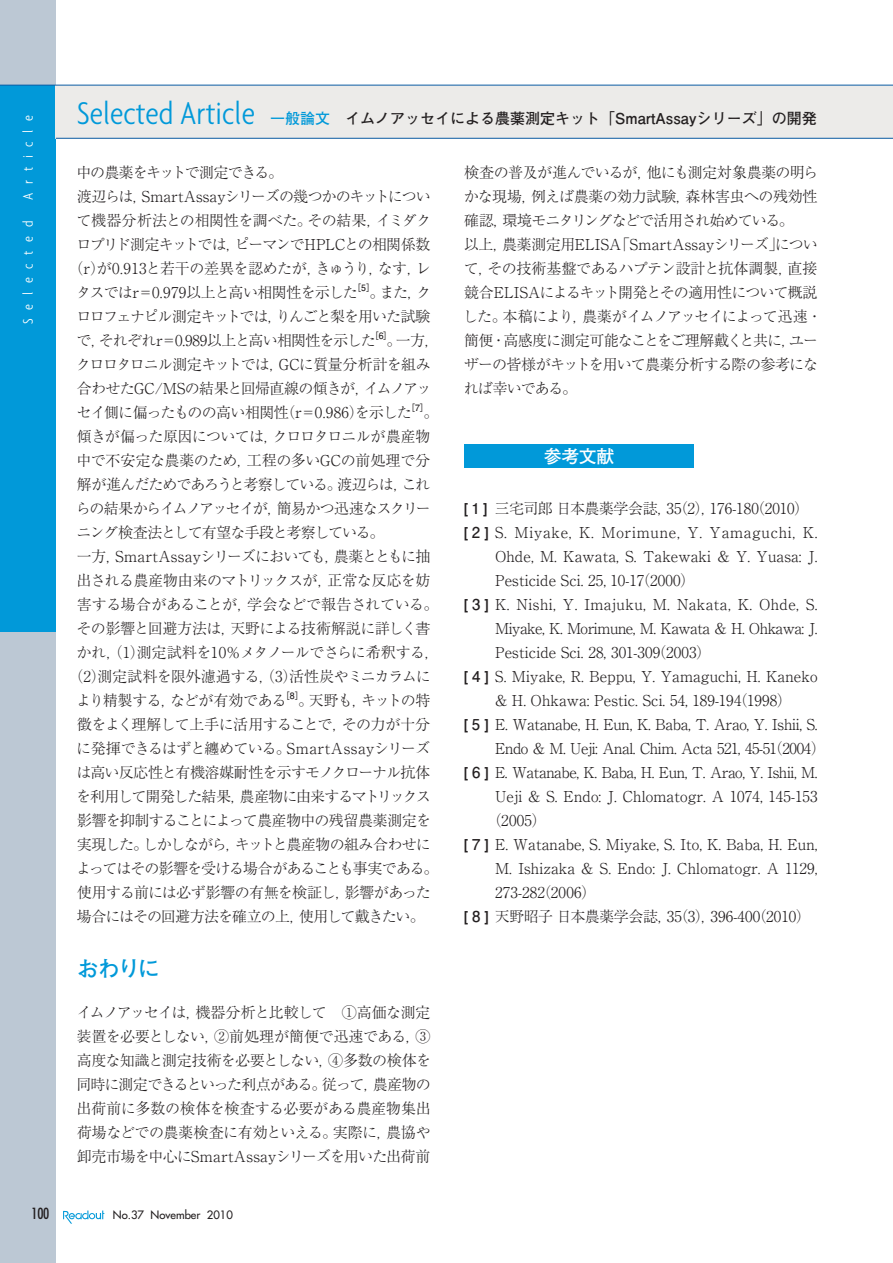
<style>
.page{position:relative;width:893px;height:1263px;background:#fff}
.page>*{position:absolute;margin:0;border:0;box-sizing:border-box;transform-origin:0 0}
.t1{font:300 condensed 33.9px "Agenda";color:#0199d9}
.t2{font:22.5px "Futo Go B101 Pro Bold 90 pv RKSJ H";color:#0199d9}
.t3{font:18px "Futo Go B101 Pro Bold 90 pv RKSJ H";color:#fff}
.t4{font:15px/24px "Ryumin Pro Light 90 pv RKSJ H";letter-spacing:-.035em;color:#231f20;text-align:justify}
.t5{font:15px/24px "Ryumin Pro Light 90 pv RKSJ H";letter-spacing:-.055em;color:#231f20}
.t6{font:15px "Ryumin Pro Light 90 pv RKSJ H";letter-spacing:.01em;color:#231f20}
.t7{font:15px "Ryumin Pro Light 90 pv RKSJ H";letter-spacing:-.015em;color:#231f20}
.t8{font:15px "Futo Go B101 Pro Bold 90 pv RKSJ H";color:#231f20}
.t9{font:15px "Ryumin Pro Light 90 pv RKSJ H";letter-spacing:.03em;color:#231f20}
.t10{font:15px "Ryumin Pro Light 90 pv RKSJ H";letter-spacing:.055em;color:#231f20}
.t11{font:15px "Ryumin Pro Light 90 pv RKSJ H";letter-spacing:-.065em;color:#231f20}
.t12{font:15px "Ryumin Pro Light 90 pv RKSJ H";letter-spacing:.005em;color:#231f20}
.t13{font:15px "Ryumin Pro Light 90 pv RKSJ H";letter-spacing:-.07em;color:#231f20}
.t14{font:15px "Ryumin Pro Light 90 pv RKSJ H";letter-spacing:-.095em;color:#231f20}
.t15{font:15px "Ryumin Pro Light 90 pv RKSJ H";letter-spacing:-.075em;color:#231f20}
.t16{font:300 condensed 15px "Agenda";letter-spacing:.58em;color:#fff}
.t17{font:15px "Ryumin Pro Light 90 pv RKSJ H";letter-spacing:-.08em;color:#231f20}
.t18{font:condensed 15px "Futura";color:#231f20}
.t19{font:11.25px "Futura";color:#231f20}
.t20{font:8.7px "Futo Go B101 Pro Bold 90 pv RKSJ H";color:#231f20}
.s1{color:#0199d9}
.s2{font-family:"Futo Go B101 Pro Bold 90 pv RKSJ H"}
</style>
<div class="page">
<div style="left:0;top:0;width:56px;height:1263px;background:#bcc8d4"></div>
<div style="left:0;top:85px;width:56px;height:547px;background:#0199d9"></div>
<svg style="left:63px;top:1211px;width:41px;height:13px"></svg>
<div style="left:56px;top:85px;width:836px;height:53px;background:#ecebe9"></div>
<hr style="left:0;top:85px;width:892px;height:1px;background:#0d5da5">
<hr style="left:56px;top:138px;width:836px;height:1px;background:#0d5da5">
<div style="left:464px;top:444px;width:230px;height:24px;background:#0199d9"></div>
<p class="t16" style="left:19px;top:200px;width:87px;rotate:-90deg">Article</p>
<p class="t16" style="left:19px;top:324px;width:105px;rotate:-90deg">Selected</p>
<h1 class="t1" style="left:77px;top:92px;width:179px">Selected Article</h1>
<p class="t8" style="left:270px;top:112px;width:548px"><span class="s1">一般論文</span>　イムノアッセイによる農薬測定キット「SmartAssayシリーズ」の開発</p>
<p class="t17" style="left:76px;top:167px;width:208px">中の農薬をキットで測定できる。</p>
<p class="t5" style="left:77px;top:187px;width:355px">渡辺らは，SmartAssayシリーズの幾つかのキットについ</p>
<p class="t4" style="left:76px;top:211px;width:356px">て機器分析法との相関性を調べた。その結果，イミダク</p>
<p class="t11" style="left:76px;top:239px;width:355px">ロプリド測定キットでは，ピーマンでHPLCとの相関係数</p>
<p class="t4" style="left:69px;top:259px;width:364px">（r）が0.913と若干の差異を認めたが，きゅうり，なす，レ</p>
<p class="t4" style="left:76px;top:283px;width:283px">タスではr＝0.979以上と高い相関性を示した</p>
<p class="t20" style="left:352px;top:284px;width:24px">［5］</p>
<p class="t4" style="left:463px;top:163px;width:360px;text-align:left">検査の普及が進んでいるが，他にも測定対象農薬の明らかな現場，例えば農薬の効力試験，森林害虫への残効性確認，環境モニタリングなどで活用され始めている。<br>以上，農薬測定用ELISA「SmartAssayシリーズ」について，その技術基盤であるハプテン設計と抗体調製，直接競合ELISAによるキット開発とその適用性について概説した。本稿により，農薬がイムノアッセイによって迅速・簡便・高感度に測定可能なことをご理解戴くと共に，ユーザーの皆様がキットを用いて農薬分析する際の参考になれば幸いである。</p>
<p class="t4" style="left:76px;top:283px;width:356px;text-indent:293px">。また，クロロフェナピル測定キットでは，りんごと梨を用いた試験で，それぞれr＝0.989以上と高い相関性を示した</p>
<p class="t20" style="left:370px;top:332px;width:23px">［6］</p>
<p class="t4" style="left:76px;top:331px;width:364px;text-align:left;text-indent:310px">。一方，クロロタロニル測定キットでは，GCに質量分析計を組み合わせたGC/MSの結果と回帰直線の傾きが，イムノアッセイ側に偏ったものの高い相関性（r＝0.986）を示した</p>
<p class="t20" style="left:406px;top:404px;width:24px">［7］</p>
<p class="t4" style="left:423px;top:403px;width:16px">。</p>
<p class="t4" style="left:77px;top:427px;width:355px">傾きが偏った原因については，クロロタロニルが農産物</p>
<p class="t4" style="left:76px;top:451px;width:355px">中で不安定な農薬のため，工程の多いGCの前処理で分</p>
<p class="t13" style="left:77px;top:479px;width:355px">解が進んだためであろうと考察している。渡辺らは，これ</p>
<p class="t14" style="left:76px;top:503px;width:356px">らの結果からイムノアッセイが，簡易かつ迅速なスクリー</p>
<p class="t15" style="left:76px;top:527px;width:309px">ニング検査法として有望な手段と考察している。</p>
<p class="t4" style="left:77px;top:547px;width:355px">一方，SmartAssayシリーズにおいても，農薬とともに抽</p>
<p class="t4" style="left:76px;top:571px;width:355px">出される農産物由来のマトリックスが，正常な反応を妨</p>
<p class="t4" style="left:77px;top:595px;width:363px">害する場合があることが，学会などで報告されている。</p>
<p class="t4" style="left:77px;top:619px;width:355px">その影響と回避方法は，天野による技術解説に詳しく書</p>
<p class="t4" style="left:77px;top:643px;width:364px">かれ，（1）測定試料を10％メタノールでさらに希釈する，</p>
<p class="t4" style="left:69px;top:667px;width:364px">（2）測定試料を限外濾過する，（3）活性炭やミニカラムに</p>
<p class="t4" style="left:76px;top:691px;width:212px">より精製する，などが有効である</p>
<p class="t20" style="left:281px;top:692px;width:24px">［8］</p>
<p class="t3" style="left:544px;top:449px;width:72px">参考文献</p>
<p class="t4" style="left:464px;top:499px;width:347px"><span class="s2">[ 1 ]</span> 三宅司郎 日本農薬学会誌，35（2），176-180（2010）</p>
<p class="t10" style="left:464px;top:527px;width:355px"><span class="s2">[ 2 ]</span> S. Miyake, K. Morimune, Y. Yamaguchi, K.</p>
<p class="t6" style="left:495px;top:551px;width:324px">Ohde, M. Kawata, S. Takewaki &amp; Y. Yuasa: J.</p>
<p class="t12" style="left:495px;top:575px;width:201px">Pesticide Sci. 25, 10-17（2000）</p>
<p class="t9" style="left:464px;top:599px;width:355px"><span class="s2">[ 3 ]</span> K. Nishi, Y. Imajuku, M. Nakata, K. Ohde, S.</p>
<p class="t4" style="left:495px;top:619px;width:324px">Miyake, K. Morimune, M. Kawata &amp; H. Ohkawa: J.</p>
<p class="t6" style="left:495px;top:647px;width:217px">Pesticide Sci. 28, 301-309（2003）</p>
<p class="t6" style="left:464px;top:671px;width:355px"><span class="s2">[ 4 ]</span> S. Miyake, R. Beppu, Y. Yamaguchi, H. Kaneko</p>
<p class="t6" style="left:495px;top:695px;width:298px">&amp; H. Ohkawa: Pestic. Sci. 54, 189-194（1998）</p>
<p class="t7" style="left:464px;top:719px;width:355px"><span class="s2">[ 5 ]</span> E. Watanabe, H. Eun, K. Baba, T. Arao, Y. Ishii, S.</p>
<p class="t4" style="left:495px;top:739px;width:332px">Endo &amp; M. Ueji: Anal. Chim. Acta 521, 45-51（2004）</p>
<p class="t4" style="left:464px;top:763px;width:355px"><span class="s2">[ 6 ]</span> E. Watanabe, K. Baba, H. Eun, T. Arao, Y. Ishii, M.</p>
<p class="t6" style="left:495px;top:791px;width:324px">Ueji &amp; S. Endo: J. Chlomatogr. A 1074, 145-153</p>
<p class="t4" style="left:487px;top:811px;width:61px">（2005）</p>
<p class="t6" style="left:464px;top:839px;width:355px"><span class="s2">[ 7 ]</span> E. Watanabe, S. Miyake, S. Ito, K. Baba, H. Eun,</p>
<p class="t6" style="left:495px;top:863px;width:324px">M. Ishizaka &amp; S. Endo: J. Chlomatogr. A 1129,</p>
<p class="t6" style="left:495px;top:887px;width:102px">273-282（2006）</p>
<p class="t4" style="left:464px;top:907px;width:348px"><span class="s2">[ 8 ]</span> 天野昭子 日本農薬学会誌，35（3），396-400（2010）</p>
<p class="t5" style="left:76px;top:691px;width:364px;text-indent:222px">。天野も，キットの特徴をよく理解して上手に活用することで，その力が十分に発揮できるはずと纏めている。SmartAssayシリーズは高い反応性と有機溶媒耐性を示すモノクローナル抗体を利用して開発した結果，農産物に由来するマトリックス影響を抑制することによって農産物中の残留農薬測定を実現した。しかしながら，キットと農産物の組み合わせによってはその影響を受ける場合があることも事実である。使用する前には必ず影響の有無を検証し，影響があった場合にはその回避方法を確立の上，使用して戴きたい。</p>
<h2 class="t2" style="left:76px;top:960px;width:85px">おわりに</h2>
<p class="t4" style="left:76px;top:1003px;width:356px">イムノアッセイは，機器分析と比較して　①高価な測定装置を必要としない，②前処理が簡便で迅速である，③高度な知識と測定技術を必要としない，④多数の検体を同時に測定できるといった利点がある。従って，農産物の出荷前に多数の検体を検査する必要がある農産物集出荷場などでの農薬検査に有効といえる。実際に，農協や卸売市場を中心にSmartAssayシリーズを用いた出荷前</p>
<p class="t18" style="left:32px;top:1207px;width:19px">100</p>
<p class="t19" style="left:113px;top:1209px;width:121px">No.37 November 2010</p>
</div>
